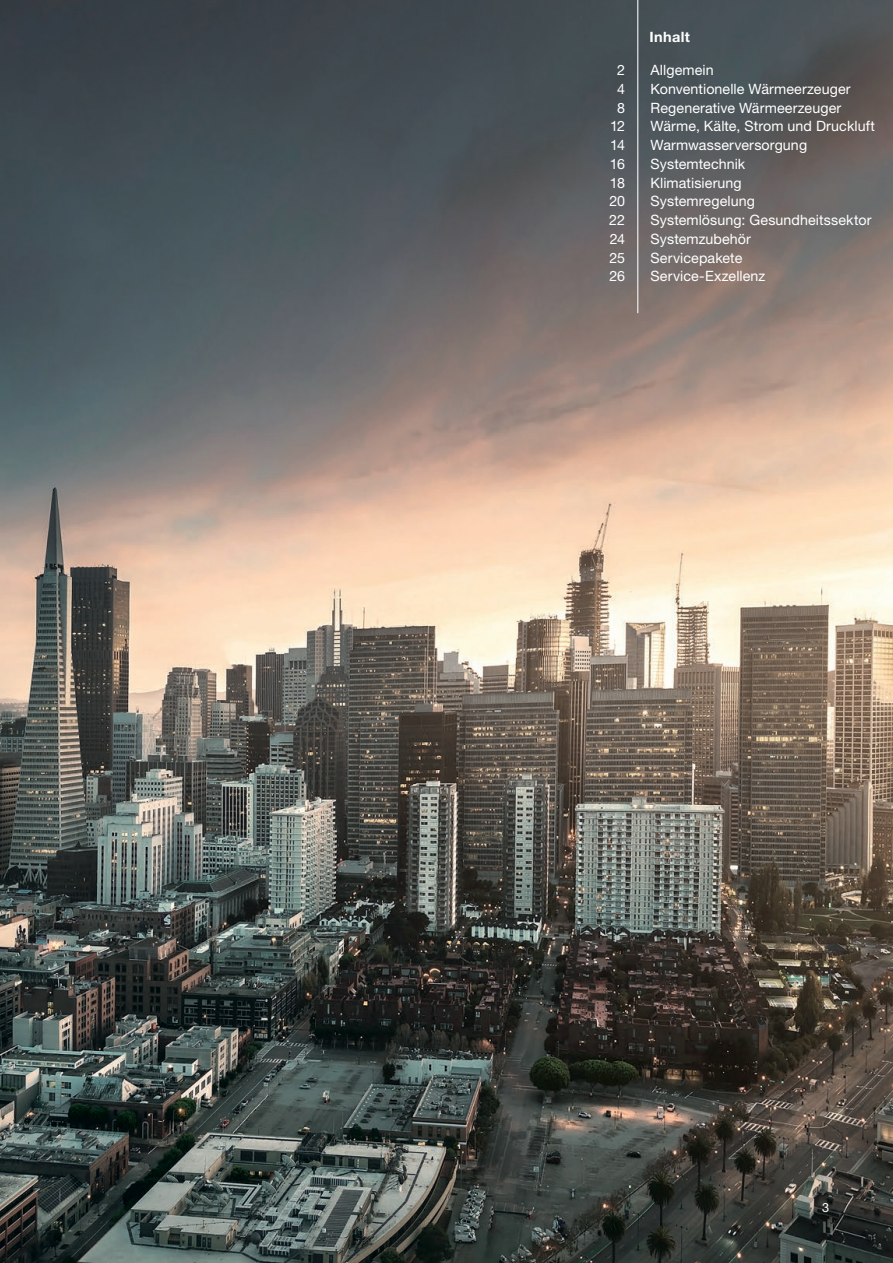
<style>
.page{position:relative;width:893px;height:1263px;background:#fff}
.page>*{position:absolute;margin:0;border:0;box-sizing:border-box;transform-origin:0 0}
.t1{font:14.25px/18.8px "Helvetica Neue LT Pro";letter-spacing:.005em;color:#fff}
.t2{font:14.25px/18.8px "Helvetica Neue LT Pro";letter-spacing:-.035em;color:#fff;text-align:center}
.t3{font:700 14.25px "Helvetica Neue LT Pro";letter-spacing:.02em;color:#fff}
.t4{font:12.75px "Helvetica Neue LT Pro";color:#fff}
</style>
<div class="page">
<img style="left:0;top:0;width:893px;height:1263px">
<hr style="left:637px;top:0;width:1px;height:313px;background:#fff">
<p class="t2" style="left:609px;top:60px;width:17px">2<br>4<br>8<br>12<br>14<br>16<br>18<br>20<br>22<br>24<br>25<br>26</p>
<p class="t3" style="left:649px;top:28px;width:42px">Inhalt</p>
<p class="t1" style="left:650px;top:60px;width:226px">Allgemein<br>Konventionelle Wärmeerzeuger<br>Regenerative Wärmeerzeuger<br>Wärme, Kälte, Strom und Druckluft<br>Warmwasserversorgung<br>Systemtechnik<br>Klimatisierung<br>Systemregelung<br>Systemlösung: Gesundheitssektor<br>Systemzubehör<br>Servicepakete<br>Service-Exzellenz</p>
<p class="t4" style="left:822px;top:1199px;width:9px">3</p>
</div>
